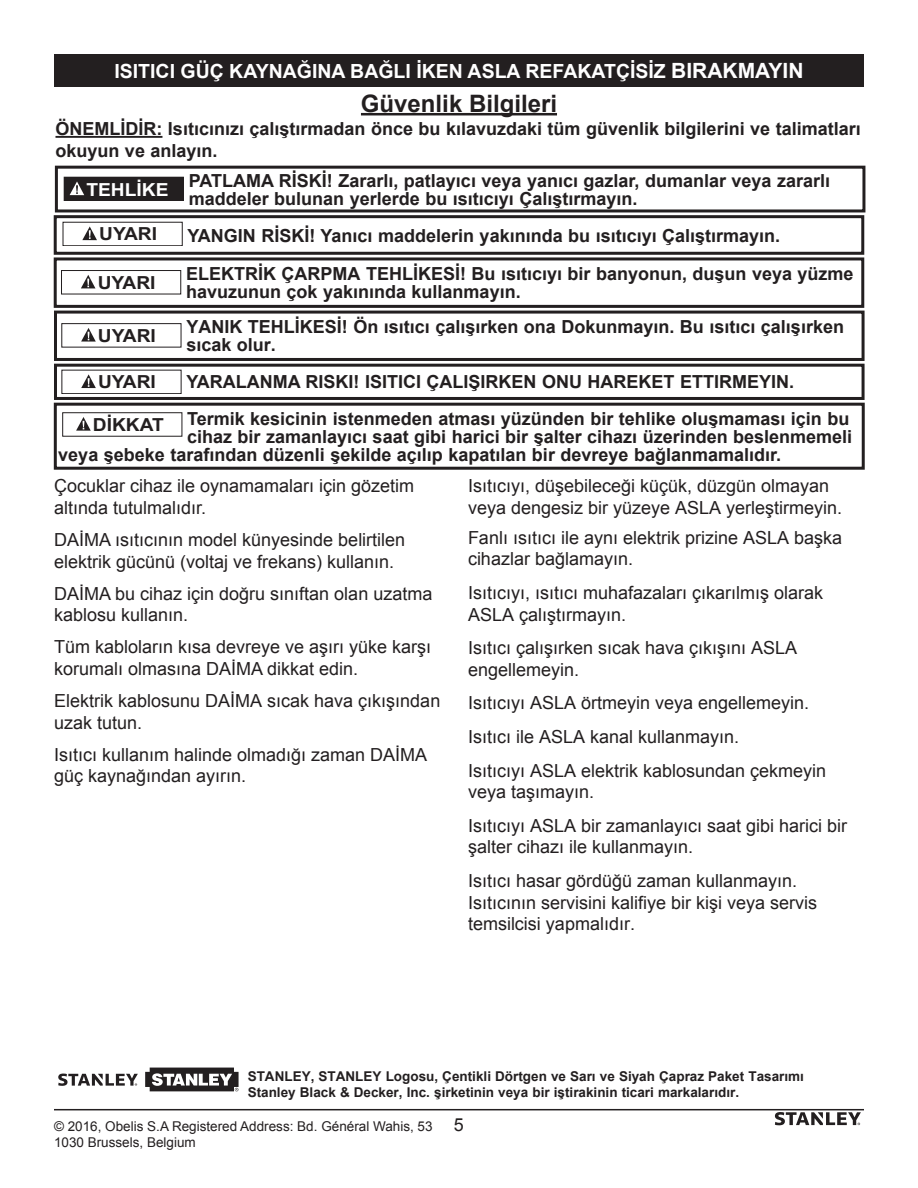
<style>
.page{position:relative;width:918px;height:1188px;background:#fff}
.page>*{position:absolute;margin:0;border:0;box-sizing:border-box;transform-origin:0 0}
.Body_Header{font:700 24px "Arial";color:#231f20}
.t1{font:700 19.5px "Arial";color:#fff}
.Body_Header-2{font:18px/21.6px "Arial";color:#231f20}
.paragraph{font:700 18px/21.6px "Arial";color:#231f20}
.regular{font:700 18px/18px "Arial";color:#231f20}
.paragraph-2{font:700 18px "Arial";color:#231f20;scale:1.07 1}
.t2{font:700 18px "Arial";color:#fff;scale:1.07 1}
.t3{font:700 13.5px/16.2px "Arial";color:#231f20}
.t4{font:13.5px/16.2px "Arial";color:#231f20}
.s1{font-size:21px}
</style>
<div class="page">
<hr style="left:54px;top:1109px;width:810px;height:1px;background:#231f20">
<svg style="left:775px;top:1112px;width:86px;height:13px"></svg>
<div style="left:54px;top:54px;width:810px;height:32px;background:#231f20"></div>
<hr style="left:361px;top:113px;width:196px;height:2px;background:#231f20">
<hr style="left:55px;top:136px;width:107px;height:2px;background:#231f20">
<div style="left:55px;top:166px;width:810px;height:46px;border:3px solid #231f20"></div>
<div style="left:64px;top:177px;width:119px;height:24px;background:#231f20"></div>
<svg style="left:69px;top:181px;width:15px;height:14px"></svg>
<div style="left:54px;top:215px;width:810px;height:40px;border:3px solid #231f20"></div>
<div style="left:63px;top:222px;width:120px;height:24px;border:1px solid #231f20"></div>
<svg style="left:82px;top:226px;width:15px;height:14px"></svg>
<div style="left:54px;top:257px;width:810px;height:51px;border:3px solid #231f20"></div>
<div style="left:61px;top:270px;width:120px;height:24px;border:1px solid #231f20"></div>
<svg style="left:81px;top:275px;width:15px;height:13px"></svg>
<div style="left:54px;top:311px;width:811px;height:50px;border:3px solid #231f20"></div>
<div style="left:61px;top:323px;width:120px;height:24px;border:1px solid #231f20"></div>
<svg style="left:81px;top:328px;width:15px;height:14px"></svg>
<div style="left:54px;top:364px;width:811px;height:36px;border:3px solid #231f20"></div>
<div style="left:62px;top:370px;width:120px;height:24px;border:1px solid #231f20"></div>
<svg style="left:81px;top:374px;width:15px;height:14px"></svg>
<div style="left:54px;top:403px;width:811px;height:67px;border:3px solid #231f20"></div>
<div style="left:62px;top:412px;width:120px;height:25px;border:1px solid #231f20"></div>
<svg style="left:76px;top:417px;width:15px;height:14px"></svg>
<svg style="left:58px;top:1074px;width:80px;height:12px"></svg>
<svg style="left:145px;top:1068px;width:94px;height:23px"></svg>
<p class="t1" style="left:114px;top:58px;width:691px">ISITICI GÜÇ KAYNAĞINA BAĞLI İKEN ASLA REFAKATÇİSİZ <span class="s1">BIRAKMAYIN</span></p>
<p class="Body_Header" style="left:361px;top:87px;width:198px">Güvenlik Bilgileri</p>
<p class="paragraph" style="left:55px;top:118px;width:807px">ÖNEMLİDİR: Isıtıcınızı çalıştırmadan önce bu kılavuzdaki tüm güvenlik bilgilerini ve talimatları okuyun ve anlayın.</p>
<p class="paragraph" style="left:189px;top:172px;width:643px;line-height:18px">PATLAMA RİSKİ! Zararlı, patlayıcı veya yanıcı gazlar, dumanlar veya zararlı maddeler bulunan yerlerde bu ısıtıcıyı Çalıştırmayın.</p>
<p class="t2" style="left:86px;top:180px;width:78px">TEHLİKE</p>
<p class="paragraph-2" style="left:99px;top:224px;width:56px">UYARI</p>
<p class="paragraph" style="left:188px;top:225px;width:594px">YANGIN RİSKİ! Yanıcı maddelerin yakınında bu ısıtıcıyı Çalıştırmayın.</p>
<p class="regular" style="left:186px;top:266px;width:669px">ELEKTRİK ÇARPMA TEHLİKESİ! Bu ısıtıcıyı bir banyonun, duşun veya yüzme havuzunun çok yakınında kullanmayın.</p>
<p class="paragraph-2" style="left:98px;top:272px;width:56px">UYARI</p>
<p class="regular" style="left:186px;top:319px;width:659px">YANIK TEHLİKESİ! Ön ısıtıcı çalışırken ona Dokunmayın. Bu ısıtıcı çalışırken sıcak olur.</p>
<p class="paragraph-2" style="left:98px;top:325px;width:56px">UYARI</p>
<p class="paragraph-2" style="left:98px;top:372px;width:56px">UYARI</p>
<p class="paragraph" style="left:186px;top:372px;width:609px">YARALANMA RISKI! ISITICI ÇALIŞIRKEN ONU HAREKET ETTIRMEYIN.</p>
<p class="paragraph" style="left:187px;top:408px;width:664px">Termik kesicinin istenmeden atması yüzünden bir tehlike oluşmaması için bu</p>
<p class="paragraph" style="left:187px;top:426px;width:667px">cihaz bir zamanlayıcı saat gibi harici bir şalter cihazı üzerinden beslenmemeli</p>
<p class="paragraph" style="left:58px;top:444px;width:724px">veya şebeke tarafından düzenli şekilde açılıp kapatılan bir devreye bağlanmamalıdır.</p>
<p class="paragraph-2" style="left:93px;top:414px;width:68px">DİKKAT</p>
<p class="Body_Header-2" style="left:54px;top:475px;width:362px">Çocuklar cihaz ile oynamamaları için gözetim altında tutulmalıdır.</p>
<p class="Body_Header-2" style="left:54px;top:529px;width:353px">DAİMA ısıtıcının model künyesinde belirtilen elektrik gücünü (voltaj ve frekans) kullanın.</p>
<p class="Body_Header-2" style="left:54px;top:583px;width:380px">DAİMA bu cihaz için doğru sınıftan olan uzatma kablosu kullanın.</p>
<p class="Body_Header-2" style="left:54px;top:636px;width:379px">Tüm kabloların kısa devreye ve aşırı yüke karşı korumalı olmasına DAİMA dikkat edin.</p>
<p class="Body_Header-2" style="left:54px;top:690px;width:388px">Elektrik kablosunu DAİMA sıcak hava çıkışından uzak tutun.</p>
<p class="Body_Header-2" style="left:54px;top:744px;width:375px">Isıtıcı kullanım halinde olmadığı zaman DAİMA güç kaynağından ayırın.</p>
<p class="Body_Header-2" style="left:468px;top:475px;width:376px">Isıtıcıyı, düşebileceği küçük, düzgün olmayan veya dengesiz bir yüzeye ASLA yerleştirmeyin.</p>
<p class="Body_Header-2" style="left:468px;top:527px;width:376px">Fanlı ısıtıcı ile aynı elektrik prizine ASLA başka cihazlar bağlamayın.</p>
<p class="Body_Header-2" style="left:468px;top:582px;width:357px">Isıtıcıyı, ısıtıcı muhafazaları çıkarılmış olarak<br>ASLA çalıştırmayın.</p>
<p class="Body_Header-2" style="left:468px;top:637px;width:331px">Isıtıcı çalışırken sıcak hava çıkışını ASLA engellemeyin.</p>
<p class="Body_Header-2" style="left:468px;top:692px;width:343px">Isıtıcıyı ASLA örtmeyin veya engellemeyin.</p>
<p class="Body_Header-2" style="left:468px;top:726px;width:273px">Isıtıcı ile ASLA kanal kullanmayın.</p>
<p class="Body_Header-2" style="left:468px;top:760px;width:360px">Isıtıcıyı ASLA elektrik kablosundan çekmeyin veya taşımayın.</p>
<p class="Body_Header-2" style="left:468px;top:815px;width:381px">Isıtıcıyı ASLA bir zamanlayıcı saat gibi harici bir şalter cihazı ile kullanmayın.</p>
<p class="Body_Header-2" style="left:468px;top:870px;width:351px">Isıtıcı hasar gördüğü zaman kullanmayın.<br>Isıtıcının servisini kalifiye bir kişi veya servis temsilcisi yapmalıdır.</p>
<p class="t3" style="left:248px;top:1069px;width:558px">STANLEY, STANLEY Logosu, Çentikli Dörtgen ve Sarı ve Siyah Çapraz Paket Tasarımı<br>Stanley Black &amp; Decker, Inc. şirketinin veya bir iştirakinin ticari markalarıdır.</p>
<p class="t4" style="left:54px;top:1118px;width:380px">© 2016, Obelis S.A Registered Address: Bd. Général Wahis, 53<br>1030 Brussels, Belgium</p>
<p class="Body_Header-2" style="left:454px;top:1114px;width:12px">5</p>
</div>
